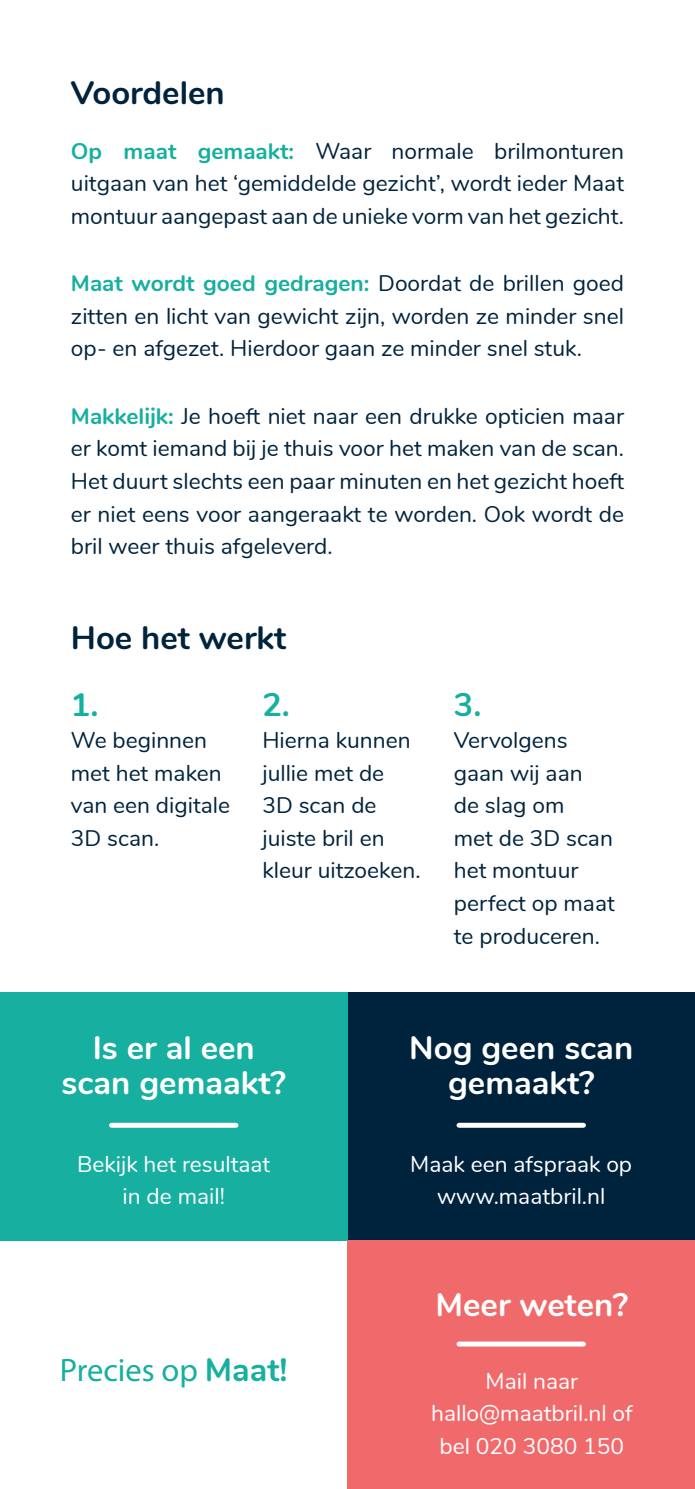
<style>
.page{position:relative;width:695px;height:1489px;background:#fff}
.page>*{position:absolute;margin:0;border:0;box-sizing:border-box;transform-origin:0 0}
.t1{font:700 32.5px/35px "Nunito";color:#fff;text-align:center}
.t2{font:700 32.5px "Nunito";color:#00233d}
.t3{font:32.5px "Myriad Pro";color:#16afa0}
.t4{font:700 32.5px "Nunito";color:#16afa0}
.t5{font:22.5px/32.5px "Nunito";color:#00233d;text-align:justify}
.t6{font:22.5px/32.5px "Nunito";color:#fff;text-align:center}
.s1{font-weight:700;color:#16afa0}
.s2{font-family:"Nunito";font-weight:700}
</style>
<div class="page">
<div style="left:347px;top:992px;width:347px;height:248px;background:#00233d"></div>
<div style="left:0;top:992px;width:347px;height:248px;background:#16afa0"></div>
<div style="left:347px;top:1240px;width:347px;height:248px;background:#f16a6b"></div>
<div style="left:111px;top:1122px;width:125px;height:5px;background:#fff"></div>
<div style="left:459px;top:1122px;width:124px;height:5px;background:#fff"></div>
<div style="left:459px;top:1341px;width:124px;height:5px;background:#fff"></div>
<p class="t2" style="left:71px;top:68px;width:155px">Voordelen</p>
<p class="t5" style="left:71px;top:133px;width:554px"><span class="s1">Op maat gemaakt:</span> Waar normale brilmonturen uitgaan van het ‘gemiddelde gezicht’, wordt ieder Maat montuur aangepast aan de unieke vorm van het gezicht.</p>
<p class="t5" style="left:71px;top:266px;width:554px"><span class="s1">Maat wordt goed gedragen:</span> Doordat de brillen goed zitten en licht van gewicht zijn, worden ze minder snel op- en afgezet. Hierdoor gaan ze minder snel stuk.</p>
<p class="t5" style="left:71px;top:398px;width:554px"><span class="s1">Makkelijk:</span> Je hoeft niet naar een drukke opticien maar er komt iemand bij je thuis voor het maken van de scan.<br>Het duurt slechts een paar minuten en het gezicht hoeft er niet eens voor aangeraakt te worden. Ook wordt de bril weer thuis afgeleverd.</p>
<p class="t2" style="left:71px;top:613px;width:217px">Hoe het werkt</p>
<p class="t4" style="left:71px;top:680px;width:29px">1.</p>
<p class="t5" style="left:71px;top:723px;width:161px;text-align:left">We beginnen met het maken van een digitale<br>3D scan.</p>
<p class="t4" style="left:262px;top:680px;width:29px">2.</p>
<p class="t5" style="left:262px;top:723px;width:160px;text-align:left">Hierna kunnen jullie met de<br>3D scan de juiste bril en kleur uitzoeken.</p>
<p class="t4" style="left:454px;top:680px;width:29px">3.</p>
<p class="t5" style="left:454px;top:723px;width:115px">Vervolgens</p>
<p class="t5" style="left:454px;top:755px;width:130px">gaan wij aan</p>
<p class="t5" style="left:454px;top:788px;width:112px">de slag om</p>
<p class="t5" style="left:454px;top:820px;width:162px;text-align:left">met de 3D scan het montuur perfect op maat te produceren.</p>
<p class="t1" style="left:62px;top:1028px;width:226px">Is er al een scan gemaakt?</p>
<p class="t1" style="left:409px;top:1028px;width:225px">Nog geen scan</p>
<p class="t1" style="left:448px;top:1063px;width:148px">gemaakt?</p>
<p class="t6" style="left:77px;top:1146px;width:195px">Bekijk het resultaat in de mail!</p>
<p class="t6" style="left:410px;top:1146px;width:223px">Maak een afspraak op www.maatbril.nl</p>
<p class="t3" style="left:60px;top:1350px;width:229px">Precies op <span class="s2">Maat!</span></p>
<p class="t1" style="left:435px;top:1285px;width:194px">Meer weten?</p>
<p class="t6" style="left:431px;top:1362px;width:203px">Mail naar hallo@maatbril.nl of</p>
<p class="t6" style="left:439px;top:1427px;width:186px">bel 020 3080 150</p>
</div>
